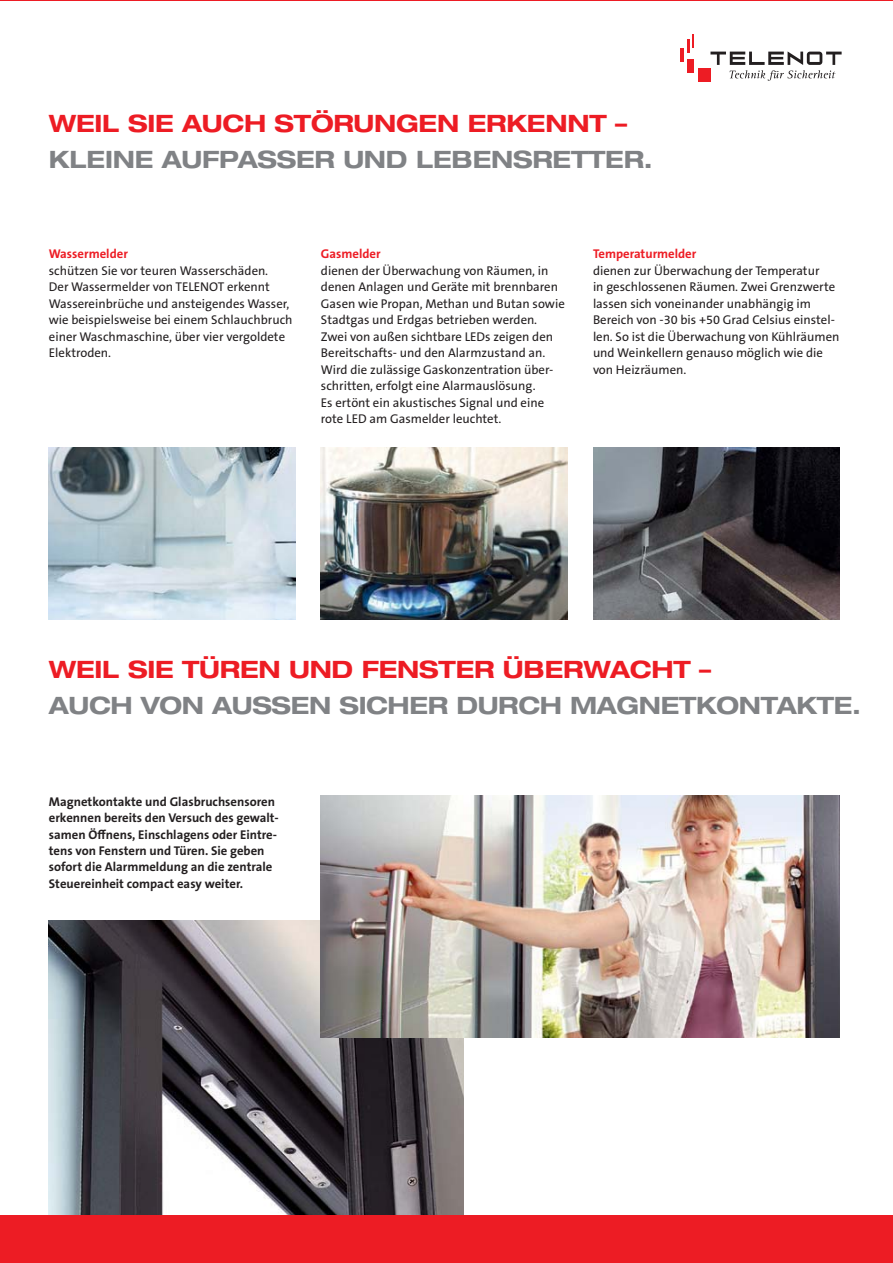
<style>
.page{position:relative;width:893px;height:1263px;background:#fff}
.page>*{position:absolute;margin:0;border:0;box-sizing:border-box;transform-origin:0 0}
.t1{font:700 expanded 24px "Helvetica Neue LT Pro";letter-spacing:-.015em;color:#808285}
.t2{font:700 expanded 24px "Helvetica Neue LT Pro";letter-spacing:-.01em;color:#ed1c24}
.t3{font:12.75px/16.5px "The Sans B Plus W5 Plain";color:#231f20}
.t4{font:700 12.75px/16.5px "The Sans B Plus W7";color:#231f20}
.t5{font:700 12.75px "The Sans B Plus W7";color:#ed1c24}
</style>
<div class="page">
<img style="left:49px;top:447px;width:246px;height:172px">
<img style="left:593px;top:447px;width:246px;height:172px">
<img style="left:321px;top:447px;width:246px;height:172px">
<img style="left:49px;top:920px;width:414px;height:295px">
<img style="left:321px;top:795px;width:518px;height:243px">
<div style="left:698px;top:68px;width:12px;height:13px;background:#ed1c24"></div>
<hr style="left:680px;top:48px;width:4px;height:13px;background:#ed1c24">
<svg style="left:687px;top:35px;width:6px;height:17px"></svg>
<div style="left:687px;top:59px;width:6px;height:14px;background:#ed1c24"></div>
<svg style="left:710px;top:51px;width:131px;height:30px"></svg>
<div style="left:0;top:1215px;width:893px;height:48px;background:#ed1c24"></div>
<h1 class="t2" style="left:49px;top:110px;width:580px">WEIL SIE AUCH STÖRUNGEN ERKENNT –</h1>
<h1 class="t1" style="left:49px;top:146px;width:605px">KLEINE AUFPASSER UND LEBENSRETTER.</h1>
<p class="t5" style="left:49px;top:249px;width:80px">Wassermelder</p>
<p class="t3" style="left:49px;top:263px;width:245px">schützen Sie vor teuren Wasserschäden.<br>Der Wassermelder von TELENOT erkennt Wassereinbrüche und ansteigendes Wasser, wie beispielsweise bei einem Schlauchbruch einer Waschmaschine, über vier vergoldete Elektroden.</p>
<p class="t5" style="left:321px;top:249px;width:61px">Gasmelder</p>
<p class="t3" style="left:321px;top:263px;width:245px">dienen der Überwachung von Räumen, in denen Anlagen und Geräte mit brennbaren Gasen wie Propan, Methan und Butan sowie Stadtgas und Erdgas betrieben werden.<br>Zwei von außen sichtbare LEDs zeigen den Bereitschafts- und den Alarmzustand an.<br>Wird die zulässige Gaskonzentration über&shy;schritten, erfolgt eine Alarmauslösung.<br>Es ertönt ein akustisches Signal und eine rote LED am Gasmelder leuchtet.</p>
<p class="t5" style="left:593px;top:249px;width:105px">Temperaturmelder</p>
<p class="t3" style="left:593px;top:263px;width:248px">dienen zur Überwachung der Temperatur<br>in geschlossenen Räumen. Zwei Grenzwerte lassen sich voneinander unabhängig im Bereich von -30 bis +50 Grad Celsius einstel&shy;len. So ist die Überwachung von Kühlräumen und Weinkellern genauso möglich wie die von Heizräumen.</p>
<h1 class="t2" style="left:49px;top:656px;width:664px">WEIL SIE TÜREN UND FENSTER ÜBERWACHT –</h1>
<h1 class="t1" style="left:49px;top:692px;width:814px">AUCH VON AUSSEN SICHER DURCH MAGNETKONTAKTE.</h1>
<p class="t4" style="left:49px;top:794px;width:231px">Magnetkontakte und Glasbruchsensoren erkennen bereits den Versuch des gewalt&shy;samen Öffnens, Einschlagens oder Eintre&shy;tens von Fenstern und Türen. Sie geben sofort die Alarmmeldung an die zentrale Steuereinheit compact easy weiter.</p>
</div>
